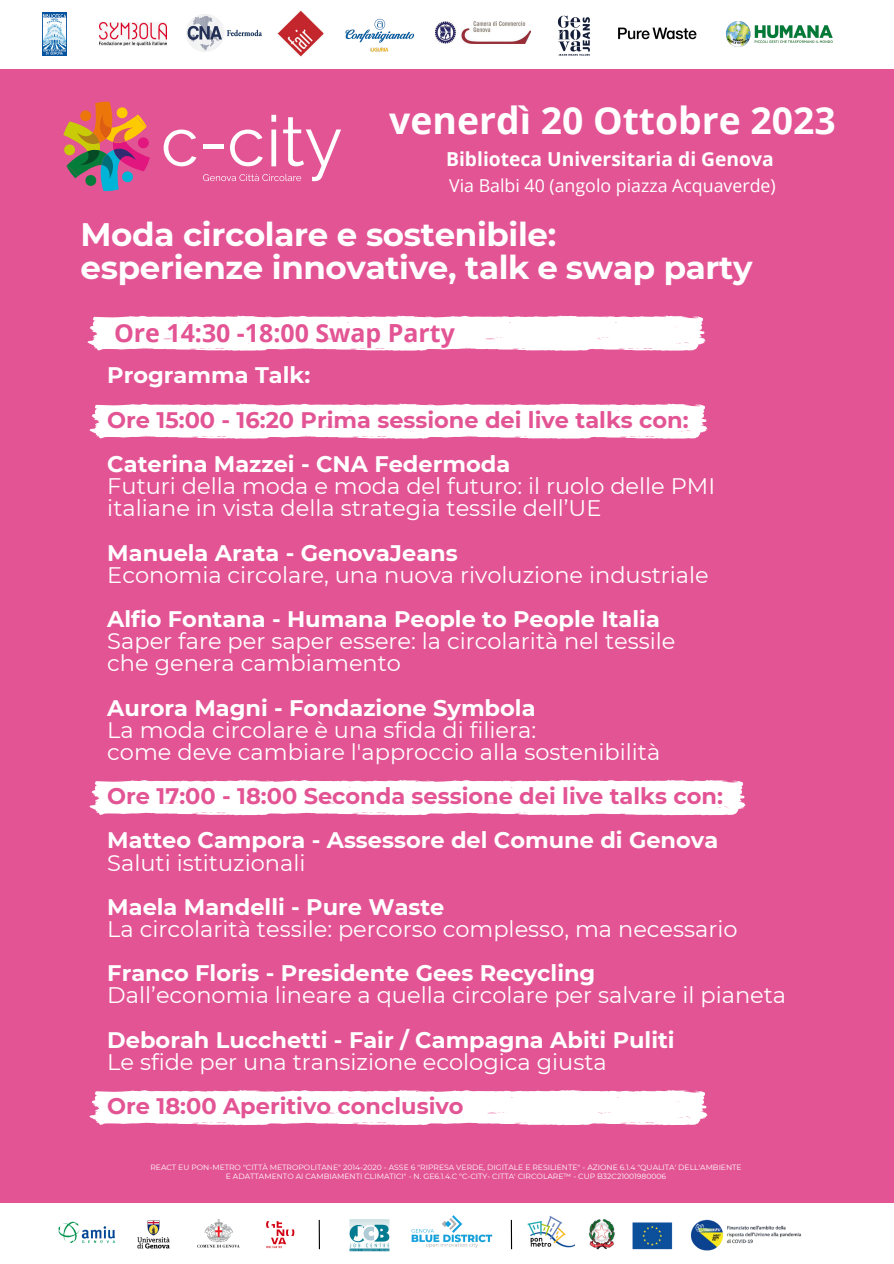
<style>
.page{position:relative;width:894px;height:1264px;background:#fff}
.page>*{position:absolute;margin:0;border:0;box-sizing:border-box;transform-origin:0 0}
.t1{font:700 37.35px "Open Sans";color:#fff}
.t2{font:700 32.55px "Montserrat";letter-spacing:-.01em;color:#fff}
.t3{font:700 24.9px "Open Sans";color:#e35494}
.t4{font:22.5px/22.2px "Montserrat";color:#fff}
.t5{font:700 22.5px "Montserrat";color:#fff}
.t6{font:700 22.5px "Montserrat";color:#e35494}
.t7{font:700 19.2px "Open Sans";color:#fff}
.t8{font:17.7px "Open Sans";color:#fff}
.t9{font:7.65px/9px "Montserrat";color:#fff;text-align:center}
</style>
<div class="page">
<div style="left:0;top:0;width:893px;height:1263px;background:#e35494"></div>
<svg style="left:26px;top:68px;width:515px;height:114px"></svg>
<svg style="left:164px;top:129px;width:32px;height:37px"></svg>
<svg style="left:203px;top:115px;width:138px;height:66px"></svg>
<svg style="left:63px;top:101px;width:87px;height:91px"></svg>
<div style="left:0;top:1203px;width:893px;height:60px;background:#fff"></div>
<img style="left:691px;top:1219px;width:111px;height:32px">
<img style="left:197px;top:1219px;width:43px;height:29px">
<img style="left:266px;top:1221px;width:29px;height:28px">
<img style="left:349px;top:1219px;width:41px;height:33px">
<img style="left:411px;top:1215px;width:82px;height:33px">
<img style="left:632px;top:1222px;width:41px;height:28px">
<img style="left:588px;top:1219px;width:27px;height:31px">
<img style="left:527px;top:1216px;width:47px;height:32px">
<hr style="left:318px;top:1219px;width:2px;height:30px;background:#000">
<img style="left:58px;top:1221px;width:57px;height:23px">
<img style="left:137px;top:1220px;width:33px;height:29px">
<hr style="left:510px;top:1219px;width:2px;height:30px;background:#000">
<div style="left:0;top:0;width:893px;height:68px;background:#fff"></div>
<img style="left:187px;top:14px;width:74px;height:37px">
<img style="left:277px;top:10px;width:46px;height:47px">
<img style="left:345px;top:18px;width:70px;height:34px">
<img style="left:557px;top:15px;width:33px;height:41px">
<img style="left:618px;top:27px;width:79px;height:13px">
<img style="left:725px;top:22px;width:106px;height:25px">
<img style="left:100px;top:23px;width:66px;height:22px">
<img style="left:435px;top:22px;width:95px;height:21px">
<svg style="left:89px;top:403px;width:618px;height:36px;background:#fceef4"></svg>
<svg style="left:89px;top:1090px;width:618px;height:35px;background:#fcf2f7"></svg>
<svg style="left:89px;top:780px;width:656px;height:35px;background:#fdf3f8"></svg>
<svg style="left:87px;top:315px;width:618px;height:36px;background:#fceef4"></svg>
<img style="left:42px;top:13px;width:24px;height:43px">
<p class="t1" style="left:389px;top:94px;width:448px">venerdì 20 Ottobre 2023</p>
<p class="t7" style="left:446px;top:145px;width:329px">Biblioteca Universitaria di Genova</p>
<p class="t8" style="left:449px;top:173px;width:328px">Via Balbi 40 (angolo piazza Acquaverde)</p>
<p class="t2" style="left:80px;top:214px;width:477px">Moda circolare e sostenibile:</p>
<p class="t2" style="left:80px;top:248px;width:673px">esperienze innovative, talk e swap party</p>
<p class="t3" style="left:114px;top:315px;width:342px">Ore 14:30 -18:00 Swap Party</p>
<p class="t5" style="left:107px;top:361px;width:204px">Programma Talk:</p>
<p class="t6" style="left:107px;top:406px;width:582px">Ore 15:00 - 16:20 Prima sessione dei live talks con:</p>
<p class="t5" style="left:107px;top:450px;width:404px">Caterina Mazzei - CNA Federmoda</p>
<p class="t4" style="left:107px;top:475px;width:609px">Futuri della moda e moda del futuro: il ruolo delle PMI italiane in vista della strategia tessile dell’UE</p>
<p class="t5" style="left:107px;top:538px;width:352px">Manuela Arata - GenovaJeans</p>
<p class="t4" style="left:107px;top:563px;width:603px">Economia circolare, una nuova rivoluzione industriale</p>
<p class="t5" style="left:107px;top:605px;width:554px">Alfio Fontana - Humana People to People Italia</p>
<p class="t4" style="left:107px;top:630px;width:569px">Saper fare per saper essere: la circolarità nel tessile</p>
<p class="t4" style="left:107px;top:652px;width:295px">che genera cambiamento</p>
<p class="t5" style="left:107px;top:693px;width:429px">Aurora Magni - Fondazione Symbola</p>
<p class="t4" style="left:107px;top:718px;width:430px">La moda circolare è una sfida di filiera:</p>
<p class="t4" style="left:107px;top:740px;width:554px">come deve cambiare l'approccio alla sostenibilità</p>
<p class="t6" style="left:107px;top:782px;width:617px">Ore 17:00 - 18:00 Seconda sessione dei live talks con:</p>
<p class="t5" style="left:107px;top:826px;width:612px">Matteo Campora - Assessore del Comune di Genova</p>
<p class="t4" style="left:107px;top:851px;width:200px">Saluti istituzionali</p>
<p class="t5" style="left:107px;top:893px;width:338px">Maela Mandelli - Pure Waste</p>
<p class="t4" style="left:107px;top:917px;width:631px">La circolarità tessile: percorso complesso, ma necessario</p>
<p class="t5" style="left:107px;top:959px;width:489px">Franco Floris - Presidente Gees Recycling</p>
<p class="t4" style="left:107px;top:984px;width:680px">Dall’economia lineare a quella circolare per salvare il pianeta</p>
<p class="t5" style="left:107px;top:1025px;width:568px">Deborah Lucchetti - Fair / Campagna Abiti Puliti</p>
<p class="t4" style="left:107px;top:1050px;width:501px">Le sfide per una transizione ecologica giusta</p>
<p class="t6" style="left:107px;top:1092px;width:358px">Ore 18:00 Aperitivo conclusivo</p>
<p class="t9" style="left:150px;top:1162px;width:592px">REACT EU PON-METRO "CITTÀ METROPOLITANE" 2014-2020 - ASSE 6 "RIPRESA VERDE, DIGITALE E RESILIENTE" - AZIONE 6.1.4 "QUALITA' DELL'AMBIENTE<br>E ADATTAMENTO AI CAMBIAMENTI CLIMATICI" - N. GE6.1.4.C "C-CITY- CITTA' CIRCOLARE™ - CUP B32C21001980006</p>
</div>
